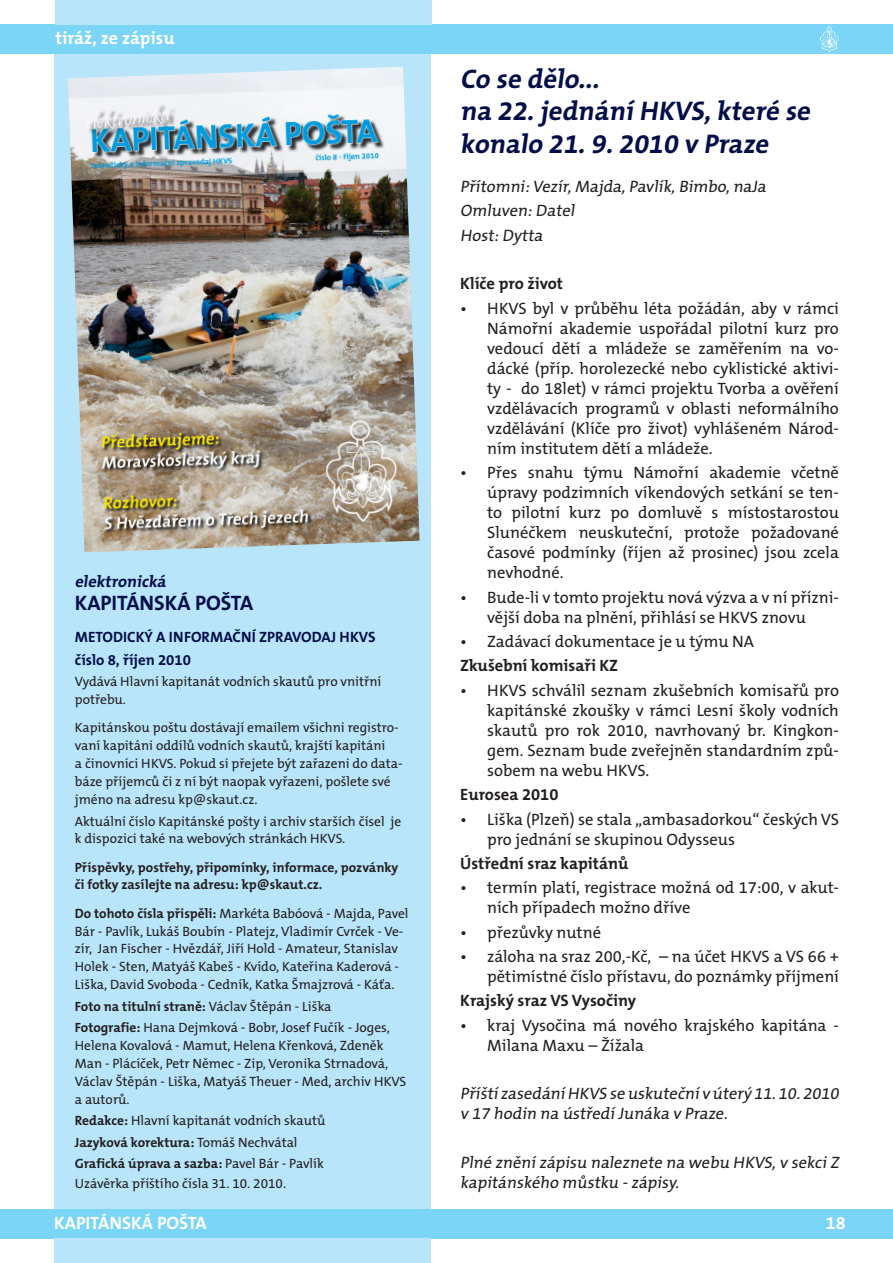
<style>
.page{position:relative;width:893px;height:1263px;background:#fff}
.page>*{position:absolute;margin:0;border:0;box-sizing:border-box;transform-origin:0 0}
.t1{font:700 27px/32.4px "The Mix CE B7";color:#030e49}
.t2{font:700 21px "The Mix CE B7";color:#030e49}
.t3{font:700 18px "The Mix CE B7";color:#fff}
.t4{font:16.5px/20.1px "The Mix CE B5 Plain";color:#231f20}
.t5{font:700 16.5px "The Mix CE B7";color:#231f20}
.t6{font:700 16.5px "The Mix CE B7";color:#030e49}
.t7{font:700 15px/23.2px "The Mix CE B7";color:#030e49}
.t8{font:13.5px/18px "The Mix CE B5 Plain";color:#231f20}
.t9{font:700 13.5px/18px "The Mix CE B7";color:#231f20}
.s1{font-family:"The Mix CE B7";font-weight:700}
.s2{font-family:"The Mix CE B5 Plain";font-weight:400}
</style>
<div class="page">
<div style="left:0;top:1209px;width:893px;height:30px;background:#7bd5f6"></div>
<div style="left:0;top:24px;width:893px;height:30px;background:#7bd5f6"></div>
<svg style="left:820px;top:26px;width:19px;height:26px"></svg>
<div style="left:54px;top:54px;width:377px;height:1155px;background:#b9e5fa"></div>
<div style="left:54px;top:1239px;width:377px;height:24px;background:#b9e5fa"></div>
<div style="left:55px;top:0;width:377px;height:24px;background:#b9e5fa"></div>
<img style="left:68px;top:67px;width:352px;height:485px">
<p class="t3" style="left:55px;top:28px;width:121px">tiráž, ze zápisu</p>
<p class="t6" style="left:75px;top:572px;width:95px">elektronická</p>
<p class="t2" style="left:75px;top:591px;width:180px">KAPITÁNSKÁ POŠTA</p>
<p class="t7" style="left:75px;top:626px;width:302px">METODICKÝ A INFORMAČNÍ ZPRAVODAJ HKVS číslo 8, říjen 2010</p>
<p class="t8" style="left:75px;top:673px;width:308px">Vydává Hlavní kapitanát vodních skautů pro vnitřní potřebu.</p>
<p class="t8" style="left:75px;top:719px;width:329px">Kapitánskou poštu dostávají emailem všichni registro&shy;vaní kapitáni oddílů vodních skautů, krajští kapitáni<br>a činovníci HKVS. Pokud si přejete být zařazeni do data&shy;báze příjemců či z ní být naopak vyřazeni, pošlete své jméno na adresu kp@skaut.cz.</p>
<p class="t8" style="left:75px;top:813px;width:328px">Aktuální číslo Kapitánské pošty i archiv starších čísel je k dispozici také na webových stránkách HKVS.</p>
<p class="t9" style="left:75px;top:858px;width:325px">Příspěvky, postřehy, připomínky, informace, pozvánky či fotky zasílejte na adresu: kp@skaut.cz.</p>
<p class="t8" style="left:75px;top:905px;width:335px"><span class="s1">Do tohoto čísla přispěli:</span> Markéta Babóová - Majda, Pavel Bár - Pavlík, Lukáš Boubín - Platejz, Vladimír Cvrček - Ve&shy;zír, Jan Fischer - Hvězdář, Jiří Hold - Amateur, Stanislav Holek - Sten, Matyáš Kabeš - Kvído, Kateřina Kaderová - Liška, David Svoboda - Cedník, Katka Šmajzrová - Káťa.</p>
<p class="t9" style="left:75px;top:998px;width:258px">Foto na titulní straně: <span class="s2">Václav Štěpán - Liška</span></p>
<p class="t8" style="left:75px;top:1019px;width:333px"><span class="s1">Fotografie:</span> Hana Dejmková - Bobr, Josef Fučík - Joges, Helena Kovalová - Mamut, Helena Křenková, Zdeněk Man - Plácíček, Petr Němec - Zip, Veronika Strnadová, Václav Štěpán - Liška, Matyáš Theuer - Med, archiv HKVS a autorů.</p>
<p class="t8" style="left:75px;top:1112px;width:252px"><span class="s1">Redakce:</span> Hlavní kapitanát vodních skautů</p>
<p class="t9" style="left:75px;top:1132px;width:251px;line-height:21.3px">Jazyková korektura: <span class="s2">Tomáš Nechvátal<br></span>Grafická úprava a sazba: <span class="s2">Pavel Bár - Pavlík</span></p>
<p class="t8" style="left:75px;top:1175px;width:213px">Uzávěrka příštího čísla 31. 10. 2010.</p>
<h1 class="t1" style="left:460px;top:64px;width:356px">Co se dělo...<br>na 22.jednáníHKVS,které se konalo 21.9.2010 v Praze</h1>
<p class="t4" style="left:460px;top:175px;width:310px;line-height:24.3px">Přítomni:Vezír,Maj da,Pavlík,Bimbo,naJa<br>Omluven:Datel<br>Host:Dytta</p>
<p class="t5" style="left:460px;top:274px;width:104px">Klíče pro život</p>
<p class="t4" style="left:487px;top:299px;width:353px;text-align:justify;text-indent:-27px">• HKVS byl v průběhu léta požádán, aby v rámci Námořní akademie uspořádal pilotní kurz pro vedoucí dětí a mládeže se zaměřením na vo&shy;dácké (příp. horolezecké nebo cyklistické aktivi&shy;ty - do 18let) v rámci projektu Tvorba a ověření vzdělávacích programů v oblasti neformálního vzdělávání (Klíče pro život) vyhlášeném Národ&shy;ním institutem dětí a mládeže.</p>
<p class="t4" style="left:487px;top:463px;width:353px;text-align:justify;text-indent:-27px">• Přes snahu týmu Námořní akademie včetně úpravy podzimních víkendových setkání se ten&shy;to pilotní kurz po domluvě s místostarostou Slunéčkem neuskuteční, protože požadované časové podmínky (říjen až prosinec) jsou zcela nevhodné.</p>
<p class="t4" style="left:460px;top:588px;width:380px;text-align:center">• Bude-li v tomto projektu nová výzva a v ní přízni&shy;vější doba na plnění, přihlásí se HKVS znovu</p>
<p class="t4" style="left:460px;top:632px;width:295px">• Zadávací dokumentace je u týmu NA</p>
<p class="t5" style="left:460px;top:656px;width:159px">Zkušební komisaři KZ</p>
<p class="t4" style="left:487px;top:681px;width:353px;text-align:justify;text-indent:-27px">• HKVS schválil seznam zkušebních komisařů pro kapitánské zkoušky v rámci Lesní školy vodních skautů pro rok 2010, navrhovaný br. Kingkon&shy;gem. Seznam bude zveřejněn standardním způ&shy;sobem na webu HKVS.</p>
<p class="t5" style="left:460px;top:785px;width:100px">Eurosea 2010</p>
<p class="t4" style="left:487px;top:810px;width:353px;text-indent:-27px">• Liška (Plzeň) se stala „ambasadorkou“ českých VS pro jednání se skupinou Odysseus</p>
<p class="t5" style="left:460px;top:854px;width:170px">Ústřední sraz kapitánů</p>
<p class="t4" style="left:487px;top:879px;width:353px;text-indent:-27px">• termín platí, registrace možná od 17:00, v akut&shy;ních případech možno dříve</p>
<p class="t4" style="left:460px;top:923px;width:142px">• přezůvky nutné</p>
<p class="t4" style="left:460px;top:947px;width:380px;text-align:right">• záloha na sraz 200,-Kč, – na účet HKVS a VS 66 + pětimístné číslo přístavu, do poznámky příjmení</p>
<p class="t5" style="left:460px;top:991px;width:177px">Krajský sraz VS Vysočiny</p>
<p class="t4" style="left:487px;top:1016px;width:353px;text-indent:-27px">• kraj Vysočina má nového krajského kapitána -<br>Milana Maxu – Žížala</p>
<p class="t4" style="left:460px;top:1085px;width:383px">PříštízasedáníHKVS se uskutečnív úterý 11. 10. 2010 v 17 hodin na ústředíJunáka v Praze.</p>
<p class="t4" style="left:460px;top:1153px;width:383px">Plné zněnízápisu naleznete na webu HKVS,v sekciZ kapitánského můstku - zápisy.</p>
<p class="t3" style="left:54px;top:1213px;width:154px">KAPITÁNSKÁ POŠTA</p>
<p class="t3" style="left:826px;top:1213px;width:21px">18</p>
</div>
